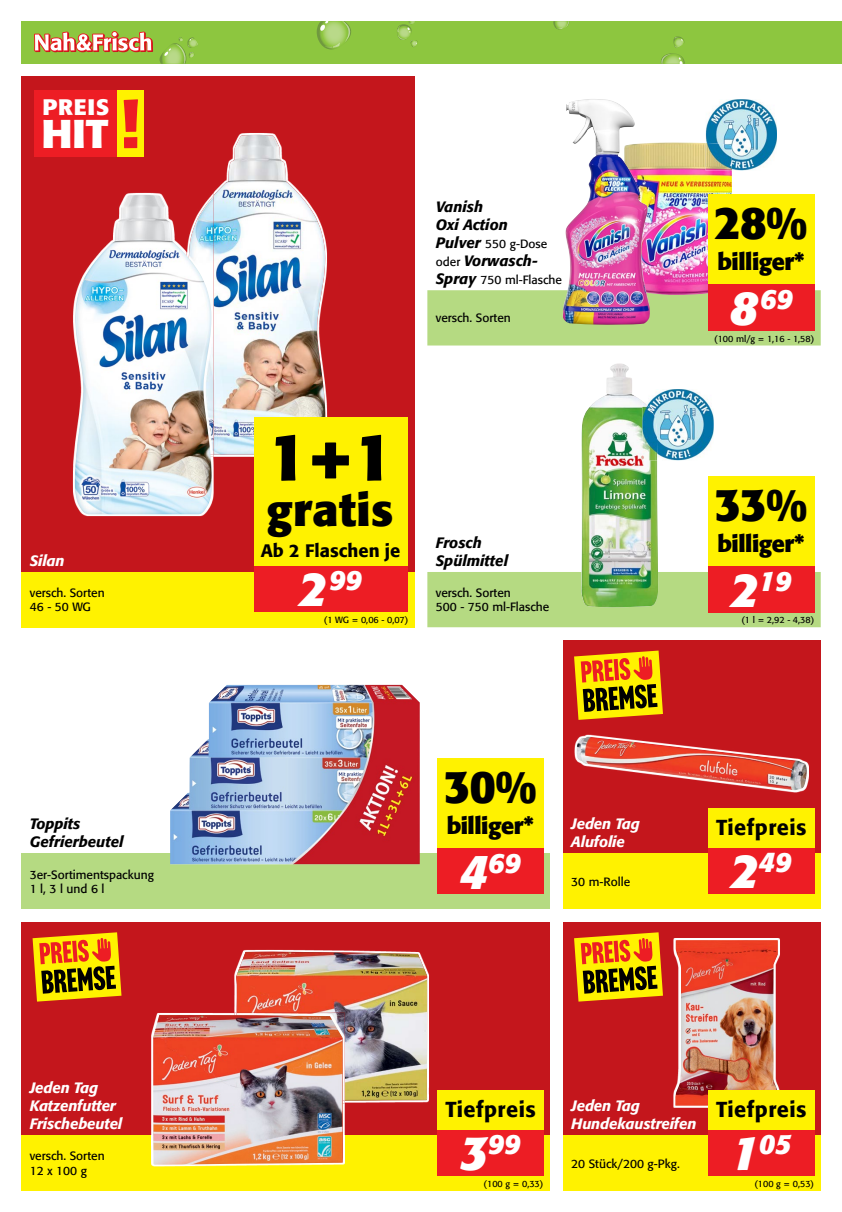
<style>
.page{position:relative;width:842px;height:1212px;background:#fff}
.page>*{position:absolute;margin:0;border:0;box-sizing:border-box;transform-origin:0 0}
.t1{font:700 66px "Formata";color:#000}
.t2{font:700 45.75px "Formata";color:#000}
.t3{font:700 45px "Formata";letter-spacing:.01em;color:#000}
.t4{font:700 40.05px "Formata";color:#fff;scale:1.04 1}
.t5{font:italic 700 28.05px "Formata";color:#fff}
.t6{font:700 23.25px "Formata";letter-spacing:-.02em;color:#000}
.t7{font:700 22.35px "Formata";letter-spacing:.03em;color:#fff;scale:1.04 1}
.t8{font:500 21.6px "Formata";letter-spacing:.02em;color:#000}
.t9{font:500 18px "Formata";color:#000}
.t10{font:italic 500 15px/18px "Formata";letter-spacing:-.01em;color:#fff}
.t11{font:italic 500 15px/18px "Formata";color:#000}
.t12{font:12px/14.4px "Formata";color:#000}
.t13{font:9px "Formata";color:#000}
.s1{font-weight:500;font-style:italic;font-size:15px}
.s2{font-weight:400;font-style:normal;font-size:12px}
.s3{font-size:48px}
</style>
<div class="page">
<div style="left:21px;top:21px;width:821px;height:43px;background:#8dc63f"></div>
<svg style="left:160px;top:37px;width:38px;height:27px"></svg>
<svg style="left:553px;top:21px;width:16px;height:9px"></svg>
<svg style="left:397px;top:21px;width:21px;height:26px"></svg>
<svg style="left:661px;top:36px;width:24px;height:28px"></svg>
<svg style="left:317px;top:21px;width:34px;height:28px"></svg>
<svg style="left:34px;top:32px;width:119px;height:20px"></svg>
<div style="left:427px;top:290px;width:394px;height:55px;background:#b5da82"></div>
<div style="left:427px;top:572px;width:394px;height:55px;background:#b5da82"></div>
<div style="left:21px;top:854px;width:529px;height:55px;background:#b5da82"></div>
<div style="left:708px;top:566px;width:106px;height:46px;background:#ed1d24"></div>
<div style="left:708px;top:476px;width:106px;height:90px;background:#fff200"></div>
<div style="left:437px;top:847px;width:107px;height:47px;background:#ed1d24"></div>
<div style="left:437px;top:758px;width:107px;height:89px;background:#fff200"></div>
<div style="left:563px;top:922px;width:258px;height:269px;background:#c4161c"></div>
<div style="left:21px;top:922px;width:529px;height:269px;background:#c4161c"></div>
<div style="left:563px;top:640px;width:258px;height:269px;background:#c4161c"></div>
<div style="left:563px;top:1135px;width:258px;height:56px;background:#fff200"></div>
<div style="left:21px;top:1135px;width:529px;height:56px;background:#fff200"></div>
<div style="left:563px;top:854px;width:258px;height:55px;background:#fff200"></div>
<svg style="left:574px;top:932px;width:89px;height:69px;background:#c58808"></svg>
<img style="left:673px;top:938px;width:107px;height:170px">
<img style="left:675px;top:940px;width:103px;height:166px">
<div style="left:708px;top:1129px;width:106px;height:47px;background:#ed1d24"></div>
<div style="left:708px;top:1090px;width:106px;height:39px;background:#fff200"></div>
<img style="left:234px;top:949px;width:195px;height:154px">
<img style="left:236px;top:952px;width:191px;height:148px">
<img style="left:151px;top:1013px;width:194px;height:153px">
<img style="left:237px;top:1013px;width:108px;height:88px">
<img style="left:153px;top:1015px;width:190px;height:149px">
<svg style="left:33px;top:932px;width:88px;height:69px;background:#c58908"></svg>
<svg style="left:574px;top:650px;width:89px;height:70px;background:#c58709"></svg>
<div style="left:437px;top:1129px;width:106px;height:47px;background:#ed1d24"></div>
<div style="left:437px;top:1090px;width:106px;height:39px;background:#fff200"></div>
<div style="left:708px;top:847px;width:106px;height:47px;background:#ed1d24"></div>
<div style="left:708px;top:808px;width:106px;height:39px;background:#fff200"></div>
<div style="left:21px;top:77px;width:394px;height:550px;background:#c4161c"></div>
<div style="left:21px;top:572px;width:394px;height:55px;background:#fff200"></div>
<div style="left:35px;top:90px;width:82px;height:67px;background:#ed1d24"></div>
<div style="left:117px;top:90px;width:27px;height:67px;background:#fff200"></div>
<svg style="left:124px;top:99px;width:14px;height:49px"></svg>
<img style="left:650px;top:142px;width:82px;height:153px">
<img style="left:562px;top:99px;width:88px;height:226px">
<div style="left:708px;top:284px;width:106px;height:47px;background:#ed1d24"></div>
<div style="left:708px;top:195px;width:106px;height:89px;background:#fff200"></div>
<img style="left:214px;top:135px;width:112px;height:320px">
<img style="left:73px;top:192px;width:141px;height:324px">
<img style="left:212px;top:196px;width:2px;height:259px">
<img style="left:75px;top:195px;width:137px;height:319px">
<div style="left:254px;top:565px;width:153px;height:47px;background:#ed1d24"></div>
<div style="left:254px;top:417px;width:153px;height:148px;background:#fff200"></div>
<img style="left:581px;top:363px;width:77px;height:244px">
<img style="left:575px;top:735px;width:234px;height:57px">
<img style="left:576px;top:737px;width:231px;height:53px">
<img style="left:170px;top:685px;width:250px;height:179px">
<img style="left:706px;top:99px;width:71px;height:72px">
<img style="left:706px;top:143px;width:26px;height:28px">
<img style="left:642px;top:389px;width:72px;height:71px">
<img style="left:642px;top:401px;width:15px;height:59px">
<h3 class="t7" style="left:42px;top:93px;width:66px">PREIS</h3>
<h3 class="t4" style="left:41px;top:109px;width:66px">HIT</h3>
<p class="t10" style="left:30px;top:551px;width:36px">Silan</p>
<p class="t12" style="left:30px;top:585px;width:76px">versch. Sorten<br>46 - 50 WG</p>
<p class="t11" style="left:30px;top:815px;width:95px">Toppits<br>Gefrierbeutel</p>
<p class="t12" style="left:30px;top:867px;width:126px">3er-Sortimentspackung<br>1 l, 3 l und 6 l</p>
<p class="t10" style="left:30px;top:1079px;width:94px">Jeden Tag<br>Katzenfutter<br>Frischebeutel</p>
<p class="t12" style="left:30px;top:1149px;width:76px">versch. Sorten<br>12 x 100 g</p>
<p class="t11" style="left:436px;top:197px;width:73px">Vanish<br>Oxi Action</p>
<p class="t12" style="left:436px;top:236px;width:113px"><span class="s1">Pulver</span> 550 g-Dose</p>
<p class="t11" style="left:436px;top:251px;width:103px"><span class="s2">oder</span> Vorwasch-</p>
<p class="t12" style="left:436px;top:272px;width:128px"><span class="s1">Spray</span> 750 ml-Flasche</p>
<p class="t12" style="left:436px;top:311px;width:76px">versch. Sorten</p>
<h1 class="t1" style="left:268px;top:416px;width:126px">1+1</h1>
<h3 class="t3" style="left:267px;top:482px;width:128px">gratis</h3>
<h3 class="t9" style="left:261px;top:539px;width:141px">Ab 2 Flaschen je</h3>
<h3 class="t5" style="left:299px;top:562px;width:64px"><span class="s3">2</span>99</h3>
<p class="t13" style="left:324px;top:615px;width:86px">(1 WG = 0,06 - 0,07)</p>
<p class="t11" style="left:436px;top:533px;width:74px">Frosch<br>Spülmittel</p>
<p class="t12" style="left:436px;top:585px;width:115px">versch. Sorten<br>500 - 750 ml-Flasche</p>
<h2 class="t2" style="left:444px;top:758px;width:95px">30%</h2>
<h3 class="t6" style="left:447px;top:811px;width:89px">billiger*</h3>
<h3 class="t5" style="left:460px;top:845px;width:62px"><span class="s3">4</span>69</h3>
<p class="t10" style="left:571px;top:815px;width:70px">Jeden Tag<br>Alufolie</p>
<p class="t12" style="left:571px;top:874px;width:60px">30 m-Rolle</p>
<h2 class="t2" style="left:714px;top:195px;width:95px">28%</h2>
<h3 class="t6" style="left:717px;top:248px;width:89px">billiger*</h3>
<h3 class="t5" style="left:730px;top:282px;width:65px"><span class="s3">8</span>69</h3>
<p class="t13" style="left:714px;top:333px;width:102px">(100 ml/g = 1,16 - 1,58)</p>
<h2 class="t2" style="left:714px;top:476px;width:95px">33%</h2>
<h3 class="t6" style="left:717px;top:529px;width:89px">billiger*</h3>
<h3 class="t5" style="left:731px;top:564px;width:62px"><span class="s3">2</span>19</h3>
<p class="t13" style="left:741px;top:615px;width:74px">(1 l = 2,92 - 4,38)</p>
<h3 class="t8" style="left:716px;top:814px;width:92px">Tiefpreis</h3>
<h3 class="t5" style="left:731px;top:845px;width:62px"><span class="s3">2</span>49</h3>
<h3 class="t8" style="left:445px;top:1096px;width:92px">Tiefpreis</h3>
<h3 class="t5" style="left:460px;top:1126px;width:62px"><span class="s3">3</span>99</h3>
<p class="t10" style="left:571px;top:1097px;width:127px">Jeden Tag<br>Hundekaustreifen</p>
<p class="t12" style="left:571px;top:1156px;width:110px">20 Stück/200 g-Pkg.</p>
<h3 class="t8" style="left:716px;top:1096px;width:92px">Tiefpreis</h3>
<h3 class="t5" style="left:731px;top:1126px;width:62px"><span class="s3">1</span>05</h3>
<p class="t13" style="left:484px;top:1178px;width:61px">(100 g = 0,33)</p>
<p class="t13" style="left:754px;top:1178px;width:61px">(100 g = 0,53)</p>
</div>
